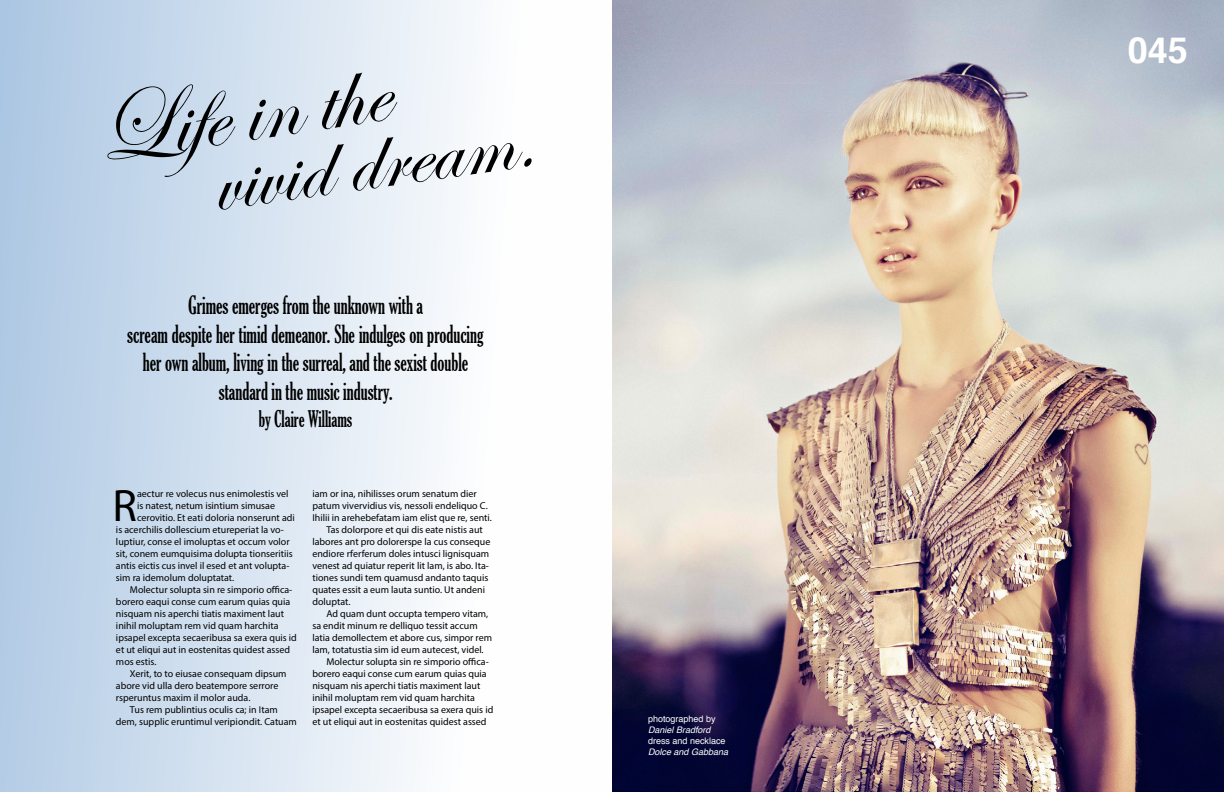
<style>
.page{position:relative;width:1224px;height:792px;background:#fff}
.page>*{position:absolute;margin:0;border:0;box-sizing:border-box;transform-origin:0 0}
.t1{font:100px "Edwardian Script ITC";color:#000}
.t2{font:96px "Edwardian Script ITC";color:#000}
.t3{font:45.6px "Myriad Pro";color:#000}
.t4{font:700 36px "Helvetica";color:#fff}
.t5{font:extra-condensed 24px/28.8px "Gloucester";color:#000;text-align:center;scale:.85 1}
.t6{font:extra-condensed 22px "Gloucester";color:#000;scale:.85 1}
.t7{font:10px "Myriad Pro";color:#000}
.t8{font:9px "Helvetica";color:#fff}
.t9{font:italic 9px "Helvetica";color:#fff}
</style>
<div class="page">
<svg style="left:0;top:0;width:470px;height:792px"></svg>
<img style="left:612px;top:0;width:612px;height:792px">
<h1 class="t1" style="left:88px;top:77px;width:296px;rotate:-8deg">Life in the</h1>
<h2 class="t2" style="left:204px;top:129px;width:326px;rotate:-8deg">vivid dream.</h2>
<h3 class="t5" style="left:127px;top:291px;width:421px">Grimes emerges from the unknown with a<br>scream despite her timid demeanor. She indulges on producing her own album, living in the surreal, and the sexist double standard in the music industry.</h3>
<h3 class="t6" style="left:259px;top:406px;width:112px">by Claire Williams</h3>
<h3 class="t3" style="left:113px;top:477px;width:26px">R</h3>
<p class="t7" style="left:137px;top:487px;width:153px">aectur re volecus nus enimolestis vel</p>
<p class="t7" style="left:137px;top:499px;width:139px">is natest, netum isintium simusae</p>
<p class="t7" style="left:137px;top:511px;width:159px">cerovitio. Et eati doloria nonserunt adi</p>
<p class="t7" style="left:116px;top:523px;width:169px">is acerchilis dollescium etureperiat la vo-</p>
<p class="t7" style="left:116px;top:535px;width:175px">luptiur, conse el imoluptas et occum volor</p>
<p class="t7" style="left:116px;top:547px;width:178px">sit, conem eumquisima dolupta tionseritiis</p>
<p class="t7" style="left:116px;top:559px;width:175px">antis eictis cus invel il esed et ant volupta-</p>
<p class="t7" style="left:116px;top:571px;width:120px">sim ra idemolum doluptatat.</p>
<p class="t7" style="left:130px;top:583px;width:164px">Molectur solupta sin re simporio offica-</p>
<p class="t7" style="left:116px;top:595px;width:176px">borero eaqui conse cum earum quias quia</p>
<p class="t7" style="left:116px;top:607px;width:169px">nisquam nis aperchi tiatis maximent laut</p>
<p class="t7" style="left:116px;top:619px;width:164px">inihil moluptam rem vid quam harchita</p>
<p class="t7" style="left:116px;top:631px;width:182px">ipsapel excepta secaeribusa sa exera quis id</p>
<p class="t7" style="left:116px;top:643px;width:176px">et ut eliqui aut in eostenitas quidest assed</p>
<p class="t7" style="left:116px;top:655px;width:42px">mos estis.</p>
<p class="t7" style="left:130px;top:667px;width:158px">Xerit, to to eiusae consequam dipsum</p>
<p class="t7" style="left:116px;top:679px;width:164px">abore vid ulla dero beatempore serrore</p>
<p class="t7" style="left:116px;top:691px;width:136px">rsperuntus maxim il molor auda.</p>
<p class="t7" style="left:130px;top:703px;width:149px">Tus rem publintius oculis ca; in Itam</p>
<p class="t7" style="left:116px;top:715px;width:182px">dem, supplic eruntimul veripiondit. Catuam</p>
<p class="t7" style="left:312px;top:487px;width:166px">iam or ina, nihilisses orum senatum dier</p>
<p class="t7" style="left:312px;top:499px;width:177px">patum vivervidius vis, nessoli endeliquo C.</p>
<p class="t7" style="left:312px;top:511px;width:181px">Ihilii in arehebefatam iam elist que re, senti.</p>
<p class="t7" style="left:326px;top:523px;width:158px">Tas dolorpore et qui dis eate nistis aut</p>
<p class="t7" style="left:312px;top:535px;width:180px">labores ant pro dolorerspe la cus conseque</p>
<p class="t7" style="left:312px;top:547px;width:178px">endiore rferferum doles intusci lignisquam</p>
<p class="t7" style="left:312px;top:559px;width:178px">venest ad quiatur reperit lit lam, is abo. Ita-</p>
<p class="t7" style="left:312px;top:571px;width:177px">tiones sundi tem quamusd andanto taquis</p>
<p class="t7" style="left:312px;top:583px;width:174px">quates essit a eum lauta suntio. Ut andeni</p>
<p class="t7" style="left:312px;top:595px;width:40px">doluptat.</p>
<p class="t7" style="left:326px;top:607px;width:163px">Ad quam dunt occupta tempero vitam,</p>
<p class="t7" style="left:312px;top:619px;width:167px">sa endit minum re delliquo tessit accum</p>
<p class="t7" style="left:312px;top:631px;width:181px">latia demollectem et abore cus, simpor rem</p>
<p class="t7" style="left:312px;top:643px;width:173px">lam, totatustia sim id eum autecest, videl.</p>
<p class="t7" style="left:326px;top:655px;width:164px">Molectur solupta sin re simporio offica-</p>
<p class="t7" style="left:312px;top:667px;width:176px">borero eaqui conse cum earum quias quia</p>
<p class="t7" style="left:312px;top:679px;width:169px">nisquam nis aperchi tiatis maximent laut</p>
<p class="t7" style="left:312px;top:691px;width:164px">inihil moluptam rem vid quam harchita</p>
<p class="t7" style="left:312px;top:703px;width:182px">ipsapel excepta secaeribusa sa exera quis id</p>
<p class="t7" style="left:312px;top:715px;width:176px">et ut eliqui aut in eostenitas quidest assed</p>
<p class="t8" style="left:648px;top:712px;width:69px">photographed by</p>
<p class="t9" style="left:648px;top:723px;width:64px">Daniel Bradford</p>
<p class="t8" style="left:648px;top:734px;width:79px">dress and necklace</p>
<p class="t9" style="left:648px;top:745px;width:82px">Dolce and Gabbana</p>
<h3 class="t4" style="left:1128px;top:21px;width:62px">045</h3>
</div>
